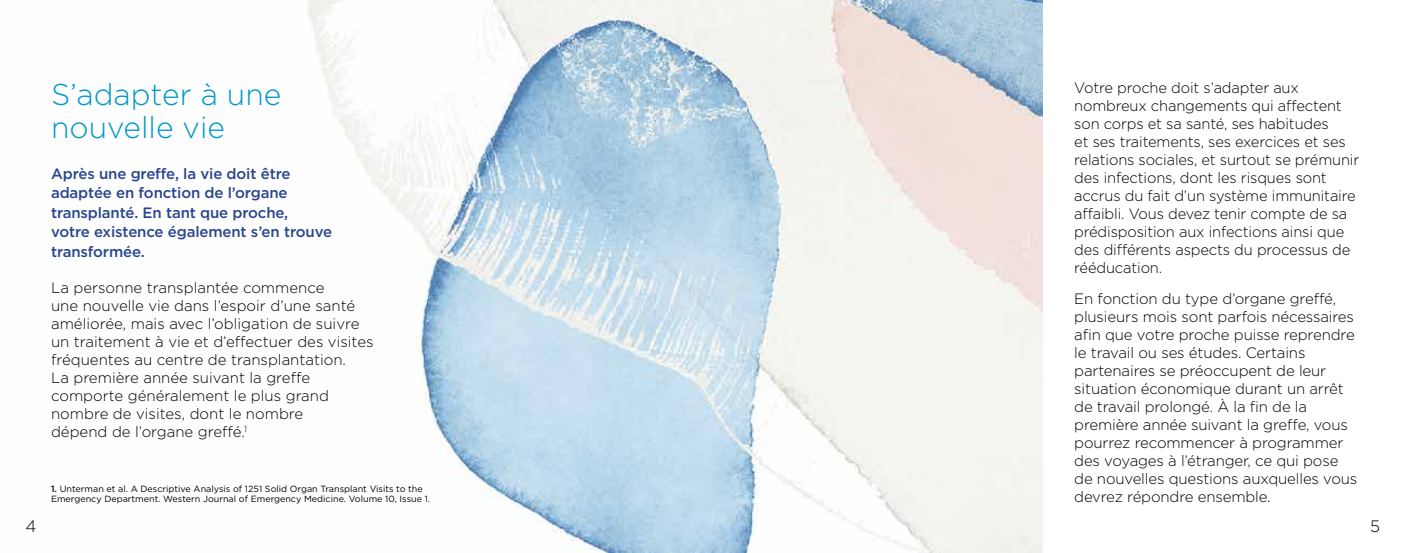
<style>
.page{position:relative;width:1404px;height:553px;background:#fff}
.page>*{position:absolute;margin:0;border:0;box-sizing:border-box;transform-origin:0 0}
.t1{font:300 30px/33px "Gotham";color:#0097cc}
.t2{font:300 16.5px "Gotham";color:#000}
.t3{font:300 15px/18px "Gotham";letter-spacing:-.01em;color:#000}
.t4{font:500 15px/19.5px "Gotham";letter-spacing:-.01em;color:#29458e}
.t5{font:9px/10.8px "Gotham";color:#000}
.s1{font-weight:500}
</style>
<div class="page">
<img style="left:307px;top:0;width:735px;height:553px">
<h1 class="t1" style="left:51px;top:77px;width:232px">S’adapter à une nouvelle vie</h1>
<p class="t4" style="left:51px;top:163px;width:282px">Après une greffe, la vie doit être adaptée en fonction de l’organe transplanté. En tant que proche,<br>votre existence également s’en trouve transformée.</p>
<p class="t3" style="left:51px;top:278px;width:324px">La personne transplantée commence<br>une nouvelle vie dans l’espoir d’une santé améliorée, mais avec l’obligation de suivre un traitement à vie et d’effectuer des visites fréquentes au centre de transplantation.<br>La première année suivant la greffe comporte généralement le plus grand nombre de visites, dont le nombre<br>dépend de l’organe greffé.<sup>1</sup></p>
<p class="t5" style="left:51px;top:483px;width:380px"><span class="s1">1.</span> Unterman et al. A Descriptive Analysis of 1251 Solid Organ Transplant Visits to the<br>Emergency Department. Western Journal of Emergency Medicine. Volume 10, Issue 1.</p>
<p class="t3" style="left:1074px;top:78px;width:286px">Votre proche doit s’adapter aux nombreux changements qui affectent son corps et sa santé, ses habitudes<br>et ses traitements, ses exercices et ses relations sociales, et surtout se prémunir des infections, dont les risques sont accrus du fait d’un système immunitaire affaibli. Vous devez tenir compte de sa prédisposition aux infections ainsi que des différents aspects du processus de rééducation.</p>
<p class="t3" style="left:1074px;top:289px;width:284px">En fonction du type d’organe greffé, plusieurs mois sont parfois nécessaires afin que votre proche puisse reprendre le travail ou ses études. Certains partenaires se préoccupent de leur situation économique durant un arrêt de travail prolongé. À la fin de la première année suivant la greffe, vous pourrez recommencer à programmer des voyages à l’étranger, ce qui pose de nouvelles questions auxquelles vous devrez répondre ensemble.</p>
<p class="t2" style="left:26px;top:516px;width:12px">4</p>
<p class="t2" style="left:1369px;top:516px;width:11px">5</p>
</div>
